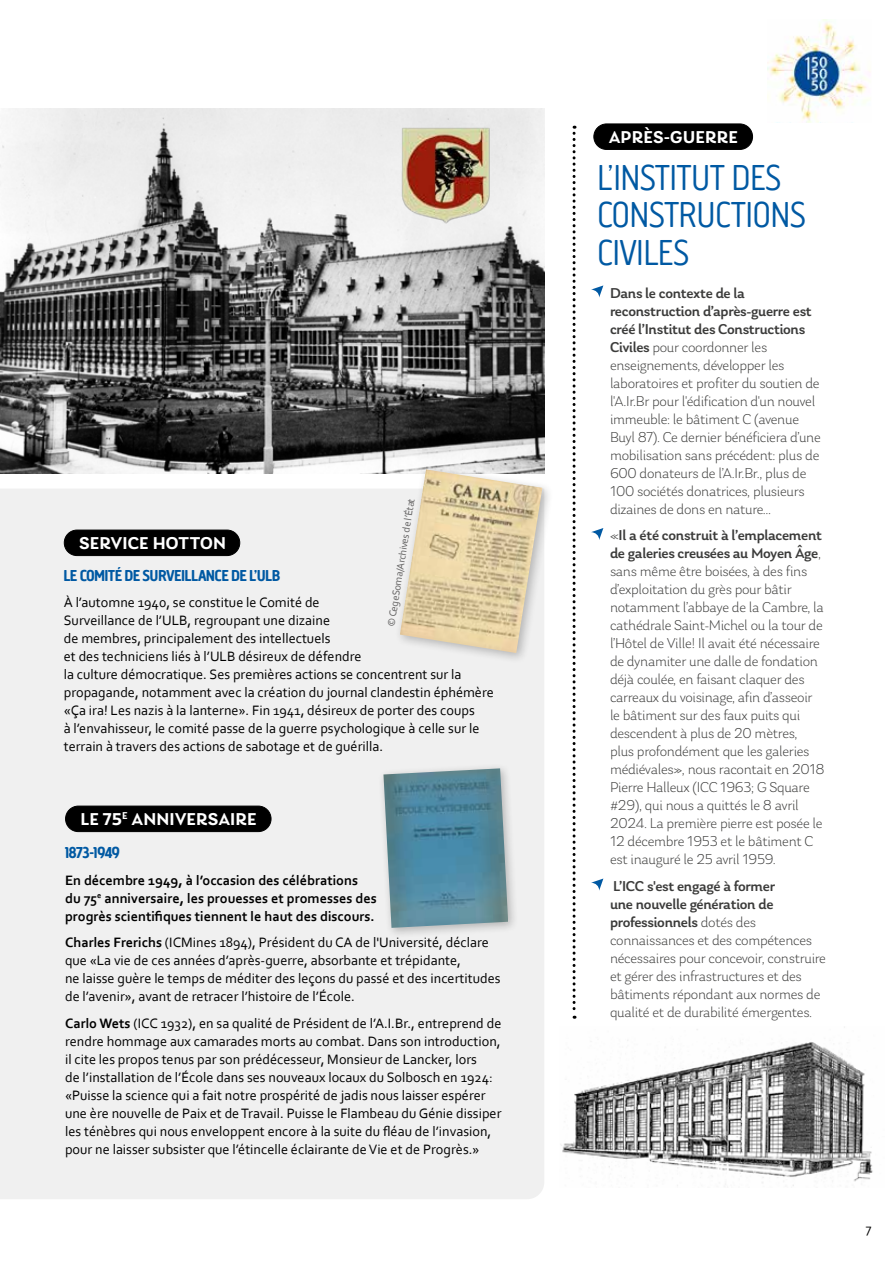
<style>
.page{position:relative;width:893px;height:1263px;background:#fff}
.page>*{position:absolute;margin:0;border:0;box-sizing:border-box;transform-origin:0 0}
.t1{font:300 37.5px/37.5px "Creighton Pro";color:#0059a3}
.t2{font:600 18px "Laca";letter-spacing:.01em;color:#fff}
.t3{font:700 16.5px "Creighton Pro";color:#0059a3}
.t4{font:700 16.5px "Creighton Pro";letter-spacing:-.02em;color:#0059a3}
.t5{font:300 15px/18px "Laca";letter-spacing:-.02em;color:#3c3c3b}
.t6{font:14.25px/18px "Corbel";color:#000}
.t7{font:700 14.25px/18px "Corbel";color:#000}
.t8{font:13.5px "Corbel";color:#000}
.t9{font:10.5px "Corbel";color:#646363}
.s1{font-weight:700}
.s2{font-weight:500}
</style>
<div class="page">
<div style="left:0;top:489px;width:544px;height:710px;background:#f0f0f0"></div>
<img style="left:0;top:108px;width:544px;height:366px">
<img style="left:401px;top:125px;width:91px;height:101px">
<img style="left:768px;top:19px;width:100px;height:104px">
<img style="left:561px;top:1027px;width:312px;height:159px">
<div style="left:64px;top:530px;width:176px;height:26px;background:#000;border-radius:13px"></div>
<div style="left:64px;top:530px;width:176px;height:26px;border:1px solid #000;border-radius:13px"></div>
<div style="left:66px;top:806px;width:205px;height:26px;background:#000;border-radius:13px"></div>
<div style="left:65px;top:806px;width:206px;height:26px;border:1px solid #000;border-radius:13px"></div>
<svg style="left:591px;top:285px;width:12px;height:12px"></svg>
<svg style="left:591px;top:528px;width:12px;height:12px"></svg>
<svg style="left:591px;top:878px;width:12px;height:13px"></svg>
<div style="left:594px;top:124px;width:158px;height:25px;background:#000;border-radius:13px"></div>
<div style="left:593px;top:124px;width:160px;height:26px;border:1px solid #000;border-radius:13px"></div>
<div style="left:394px;top:464px;width:160px;height:200px;background:#000;opacity:.25"></div>
<img style="left:400px;top:469px;width:142px;height:184px">
<svg style="left:573px;top:126px;width:3px;height:893px"></svg>
<div style="left:378px;top:763px;width:141px;height:176px;background:#000;opacity:.25"></div>
<img style="left:383px;top:768px;width:125px;height:160px">
<p class="t9" style="left:384px;top:626px;width:131px;rotate:-81deg">© CegeSoma/Archives de l’État</p>
<p class="t2" style="left:79px;top:532px;width:148px">SERVICE HOTTON</p>
<p class="t3" style="left:64px;top:566px;width:218px">LE COMITÉ DE SURVEILLANCE DE L’ULB</p>
<p class="t6" style="left:64px;top:593px;width:432px">À l’automne 1940, se constitue le Comité de<br>Surveillance de l’ULB, regroupant une dizaine<br>de membres, principalement des intellectuels<br>et des techniciens liés à l’ULB désireux de défendre<br>la culture démocratique. Ses premières actions se concentrent sur la propagande, notamment avec la création du journal clandestin éphémère «Ça ira! Les nazis à la lanterne». Fin 1941, désireux de porter des coups<br>à l’envahisseur, le comité passe de la guerre psychologique à celle sur le terrain à travers des actions de sabotage et de guérilla.</p>
<p class="t2" style="left:80px;top:808px;width:178px">LE 75<sup>E</sup> ANNIVERSAIRE</p>
<p class="t4" style="left:65px;top:843px;width:56px">1873-1949</p>
<p class="t7" style="left:65px;top:870px;width:313px">En décembre 1949, à l’occasion des célébrations du 75<sup>e</sup> anniversaire, les prouesses et promesses des progrès scientifiques tiennent le haut des discours.</p>
<p class="t6" style="left:65px;top:933px;width:437px"><span class="s1">Charles Frerichs</span> (ICMines 1894), Président du CA de l'Université, déclare que «La vie de ces années d’après-guerre, absorbante et trépidante,<br>ne laisse guère le temps de méditer des leçons du passé et des incertitudes de l’avenir», avant de retracer l’histoire de l’École.</p>
<p class="t6" style="left:65px;top:1013px;width:438px"><span class="s1">Carlo Wets</span> (ICC 1932), en sa qualité de Président de l’A.I.Br., entreprend de rendre hommage aux camarades morts au combat. Dans son introduction, il cite les propos tenus par son prédécesseur, Monsieur de Lancker, lors<br>de l’installation de l’École dans ses nouveaux locaux du Solbosch en 1924: «Puisse la science qui a fait notre prospérité de jadis nous laisser espérer une ère nouvelle de Paix et de Travail. Puisse le Flambeau du Génie dissiper les ténèbres qui nous enveloppent encore à la suite du fléau de l’invasion, pour ne laisser subsister que l’étincelle éclairante de Vie et de Progrès.»</p>
<p class="t2" style="left:609px;top:126px;width:131px">APRÈS-GUERRE</p>
<h1 class="t1" style="left:597px;top:158px;width:210px">L’INSTITUT DES<br>CONSTRUCTIONS<br>CIVILES</h1>
<p class="t5" style="left:610px;top:284px;width:212px"><span class="s2">Dans le contexte de la reconstruction d’après-guerre est créé l’Institut des Constructions Civiles</span> pour coordonner les enseignements, développer les laboratoires et profiter du soutien de l'A.Ir.Br pour l'édification d'un nouvel immeuble: le bâtiment C (avenue Buyl 87). Ce dernier bénéficiera d’une mobilisation sans précédent: plus de 600 donateurs de l’A.Ir.Br., plus de 100 sociétés donatrices, plusieurs dizaines de dons en nature...</p>
<p class="t5" style="left:610px;top:526px;width:216px">«<span class="s2">Il a été construit à l’emplacement de galeries creusées au Moyen Âge</span>, sans même être boisées, à des fins d’exploitation du grès pour bâtir notamment l’abbaye de la Cambre, la cathédrale Saint-Michel ou la tour de l’Hôtel de Ville! Il avait été nécessaire de dynamiter une dalle de fondation déjà coulée, en faisant claquer des carreaux du voisinage, afin d’asseoir le bâtiment sur des faux puits qui descendent à plus de 20 mètres, plus profondément que les galeries médiévales», nous racontait en 2018<br>Pierre Halleux (ICC 1963; G Square #29), qui nous a quittés le 8 avril 2024. La première pierre est posée le 12 décembre 1953 et le bâtiment C est inauguré le 25 avril 1959.</p>
<p class="t5" style="left:610px;top:877px;width:218px"><span class="s2">L’ICC s'est engagé à former<br>une nouvelle génération de professionnels</span> dotés des connaissances et des compétences nécessaires pour concevoir, construire et gérer des infrastructures et des bâtiments répondant aux normes de qualité et de durabilité émergentes.</p>
<p class="t8" style="left:866px;top:1220px;width:7px">7</p>
</div>
